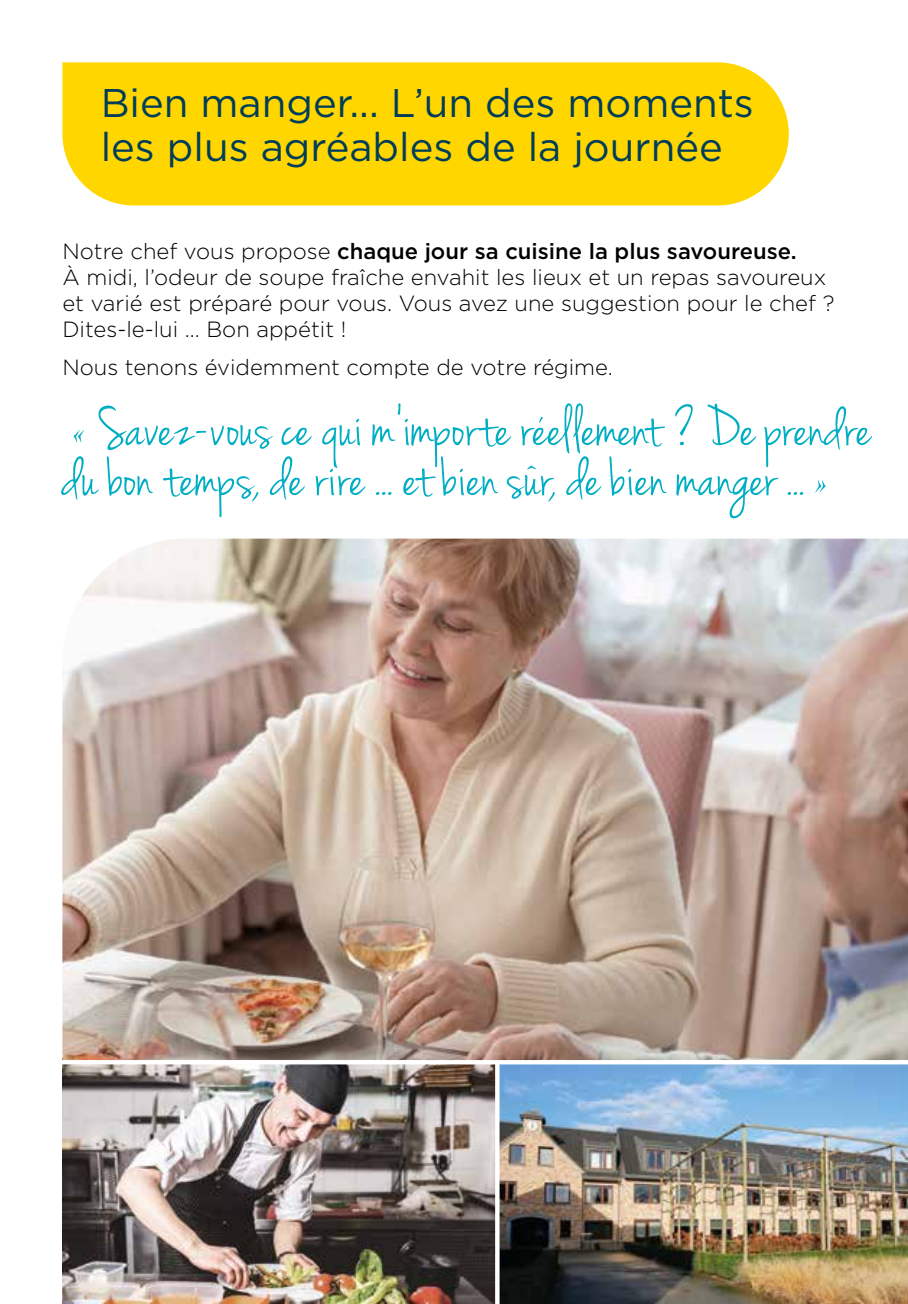
<style>
.page{position:relative;width:908px;height:1304px;background:#fff}
.page>*{position:absolute;margin:0;border:0;box-sizing:border-box;transform-origin:0 0}
.t1{font:60px/50px "Jenna Sue";color:#00aec3}
.t2{font:40px/44px "Gotham";color:#003d58}
.t3{font:300 22px/26px "Gotham";color:#000}
.s1{font-weight:500}
.s2{font-family:"Savoye Let Plain"}
</style>
<div class="page">
<div style="left:62px;top:62px;width:726px;height:144px;background:#ffd600"></div>
<img style="left:499px;top:1064px;width:408px;height:240px">
<img style="left:62px;top:1064px;width:433px;height:240px">
<img style="left:62px;top:539px;width:845px;height:521px">
<svg style="left:495px;top:1064px;width:1px;height:240px"></svg>
<h2 class="t2" style="left:101px;top:80px;width:654px">Bien manger... L’un des moments les plus agréables de la journée</h2>
<p class="t3" style="left:62px;top:238px;width:773px">Notre chef vous propose <span class="s1">chaque jour sa cuisine la plus savoureuse.<br></span>À midi, l’odeur de soupe fraîche envahit les lieux et un repas savoureux et varié est préparé pour vous. Vous avez une suggestion pour le chef ?<br>Dites-le-lui … Bon appétit !</p>
<p class="t3" style="left:62px;top:354px;width:551px">Nous tenons évidemment compte de votre régime.</p>
<h1 class="t1" style="left:62px;top:406px;width:809px"><span class="s2">«</span> Savez-vous ce qui m’importe reellement ? De prendre du bon temps, de rire ... et bien sur, de bien manger ... <span class="s2">»</span></h1>
</div>
